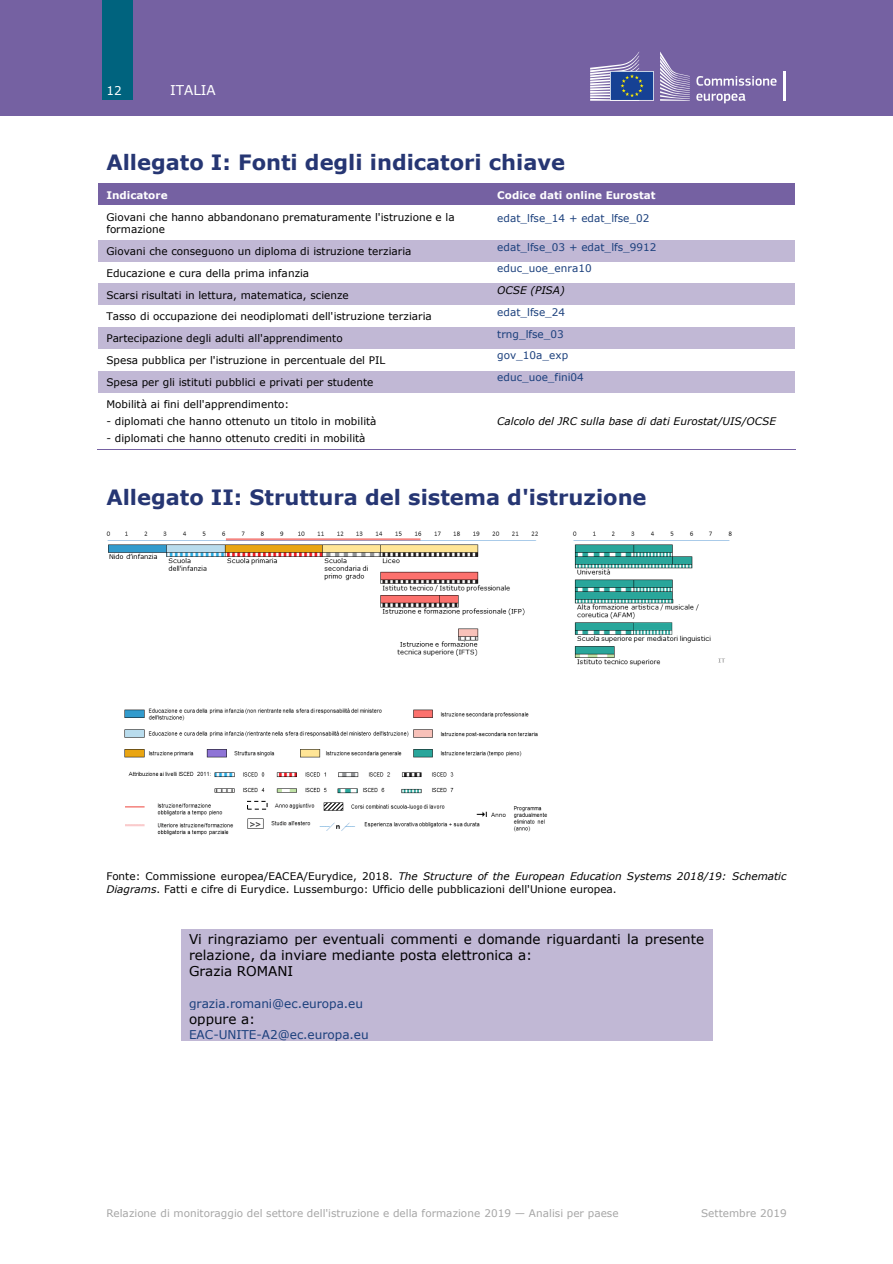
<style>
.page{position:relative;width:893px;height:1264px;background:#fff}
.page>*{position:absolute;margin:0;border:0;box-sizing:border-box;transform-origin:0 0}
.t1{font:700 21px "Verdana";color:#263673}
.t2{font:13.5px/16.4px "Verdana";color:#000}
.t3{font:13.5px "Verdana";color:#fff}
.t4{font:12px "Verdana";color:#1a3f7c}
.t5{font:12px "Verdana";color:#fff}
.t6{font:10.5px/12.8px "Verdana";letter-spacing:.005em;color:#000}
.t7{font:10.5px "Verdana";color:#1a3f7c}
.t8{font:10.5px "Verdana";letter-spacing:.005em;color:#a6a6a6}
.t9{font:italic 10.5px "Verdana";color:#000}
.t10{font:700 10.5px "Verdana";color:#fff}
.s1{font-style:italic}
</style>
<div class="page">
<div style="left:0;top:0;width:893px;height:116px;background:#7561a2"></div>
<div style="left:102px;top:0;width:31px;height:99px;background:#00637e"></div>
<svg style="left:696px;top:76px;width:81px;height:10px"></svg>
<svg style="left:696px;top:94px;width:50px;height:9px"></svg>
<hr style="left:783px;top:71px;width:3px;height:30px;background:#fff">
<svg style="left:660px;top:52px;width:30px;height:49px"></svg>
<svg style="left:590px;top:52px;width:64px;height:49px"></svg>
<div style="left:98px;top:183px;width:391px;height:22px;background:#7561a2"></div>
<div style="left:489px;top:183px;width:306px;height:22px;background:#7561a2"></div>
<div style="left:98px;top:240px;width:391px;height:21px;background:#c1b8d5"></div>
<div style="left:489px;top:240px;width:306px;height:21px;background:#c1b8d5"></div>
<div style="left:98px;top:283px;width:391px;height:22px;background:#c1b8d5"></div>
<div style="left:489px;top:283px;width:306px;height:22px;background:#c1b8d5"></div>
<div style="left:98px;top:327px;width:391px;height:22px;background:#c1b8d5"></div>
<div style="left:489px;top:327px;width:306px;height:22px;background:#c1b8d5"></div>
<div style="left:98px;top:370px;width:391px;height:22px;background:#c1b8d5"></div>
<div style="left:489px;top:370px;width:306px;height:22px;background:#c1b8d5"></div>
<hr style="left:97px;top:448px;width:392px;height:1px;background:#7561a2">
<hr style="left:489px;top:448px;width:306px;height:1px;background:#7561a2">
<div style="left:181px;top:929px;width:531px;height:111px;background:#c1b8d5"></div>
<img style="left:106px;top:531px;width:626px;height:305px">
<p class="t5" style="left:106px;top:82px;width:17px">12</p>
<p class="t3" style="left:170px;top:81px;width:47px">ITALIA</p>
<h1 class="t1" style="left:106px;top:149px;width:460px">Allegato I: Fonti degli indicatori chiave</h1>
<p class="t10" style="left:106px;top:188px;width:63px">Indicatore</p>
<p class="t10" style="left:497px;top:188px;width:160px">Codice dati online Eurostat</p>
<p class="t6" style="left:106px;top:210px;width:350px">Giovani che hanno abbandonano prematuramente l'istruzione e la formazione</p>
<p class="t7" style="left:497px;top:212px;width:154px">edat_lfse_14 + edat_lfse_02</p>
<p class="t6" style="left:106px;top:244px;width:306px">Giovani che conseguono un diploma di istruzione terziaria</p>
<p class="t7" style="left:497px;top:240px;width:161px">edat_lfse_03 + edat_lfs_9912</p>
<p class="t6" style="left:106px;top:266px;width:204px">Educazione e cura della prima infanzia</p>
<p class="t7" style="left:497px;top:261px;width:96px">educ_uoe_enra10</p>
<p class="t6" style="left:106px;top:288px;width:244px">Scarsi risultati in lettura, matematica, scienze</p>
<p class="t9" style="left:497px;top:283px;width:69px">OCSE (PISA)</p>
<p class="t6" style="left:106px;top:310px;width:327px">Tasso di occupazione dei neodiplomati dell'istruzione terziaria</p>
<p class="t7" style="left:497px;top:305px;width:69px">edat_lfse_24</p>
<p class="t6" style="left:106px;top:331px;width:238px">Partecipazione degli adulti all'apprendimento</p>
<p class="t7" style="left:497px;top:327px;width:68px">trng_lfse_03</p>
<p class="t6" style="left:106px;top:353px;width:280px">Spesa pubblica per l'istruzione in percentuale del PIL</p>
<p class="t7" style="left:497px;top:349px;width:72px">gov_10a_exp</p>
<p class="t6" style="left:106px;top:375px;width:269px">Spesa per gli istituti pubblici e privati per studente</p>
<p class="t7" style="left:497px;top:370px;width:88px">educ_uoe_fini04</p>
<p class="t6" style="left:106px;top:397px;width:184px">Mobilità ai fini dell'apprendimento:</p>
<p class="t6" style="left:106px;top:414px;width:272px">- diplomati che hanno ottenuto un titolo in mobilità</p>
<p class="t6" style="left:106px;top:431px;width:261px">- diplomati che hanno ottenuto crediti in mobilità</p>
<p class="t9" style="left:497px;top:414px;width:280px">Calcolo del JRC sulla base di dati Eurostat/UIS/OCSE</p>
<h1 class="t1" style="left:106px;top:484px;width:542px">Allegato II: Struttura del sistema d'istruzione</h1>
<p class="t6" style="left:106px;top:869px;width:682px">Fonte: Commissione europea/EACEA/Eurydice, 2018. <span class="s1">The Structure of the European Education Systems 2018/19: Schematic<br>Diagrams</span>. Fatti e cifre di Eurydice. Lussemburgo: Ufficio delle pubblicazioni dell'Unione europea.</p>
<p class="t2" style="left:189px;top:929px;width:517px">Vi ringraziamo per eventuali commenti e domande riguardanti la presente relazione, da inviare mediante posta elettronica a:</p>
<p class="t2" style="left:189px;top:962px;width:106px">Grazia ROMANI</p>
<p class="t4" style="left:189px;top:995px;width:176px">grazia.romani@ec.europa.eu</p>
<p class="t2" style="left:189px;top:1009px;width:68px">oppure a:</p>
<p class="t4" style="left:189px;top:1026px;width:181px">EAC-UNITE-A2@ec.europa.eu</p>
<p class="t8" style="left:106px;top:1206px;width:514px">Relazione di monitoraggio del settore dell'istruzione e della formazione 2019 — Analisi per paese</p>
<p class="t8" style="left:701px;top:1206px;width:87px">Settembre 2019</p>
</div>
